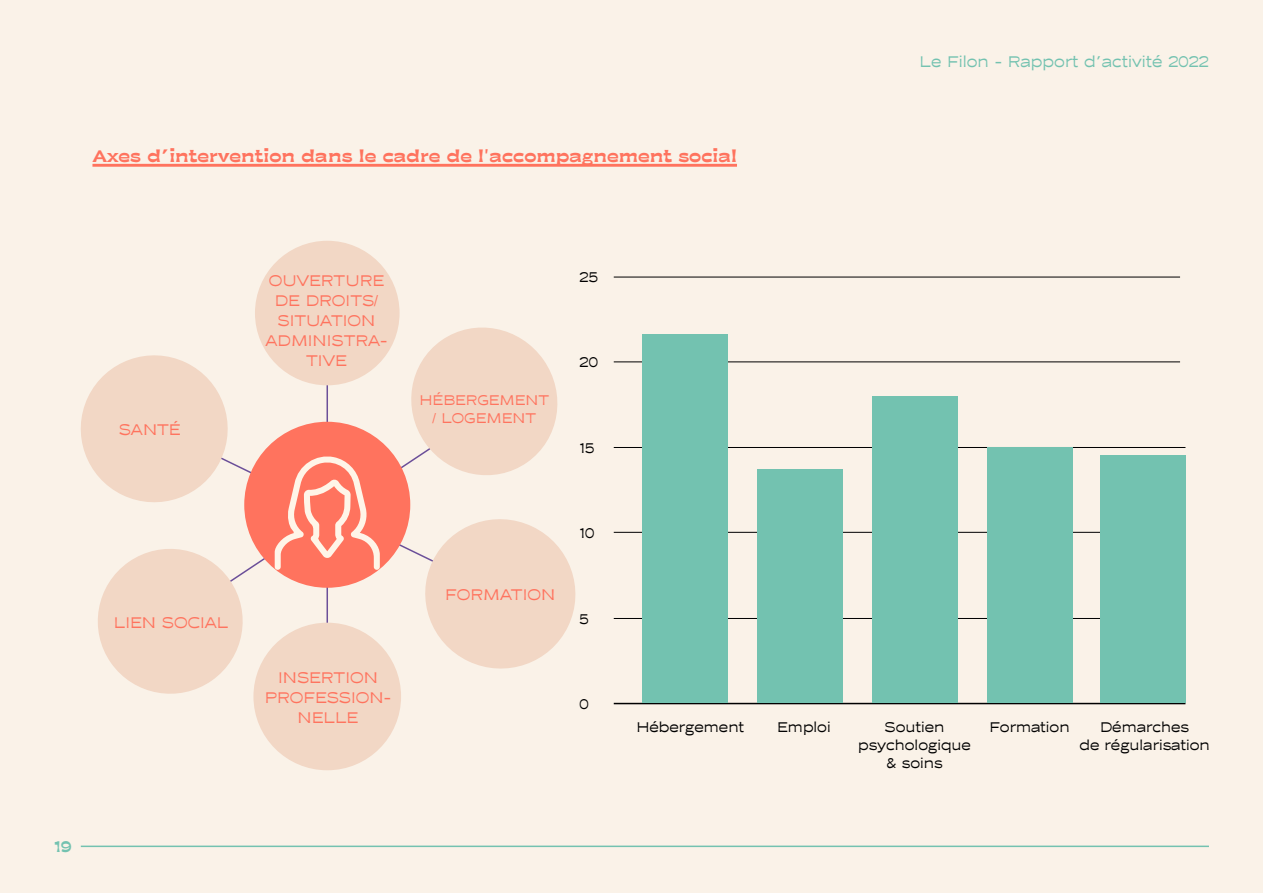
<style>
.page{position:relative;width:1263px;height:893px;background:#faf2e8}
.page>*{position:absolute;margin:0;border:0;box-sizing:border-box;transform-origin:0 0}
.t1{font:700 18px "Moche";color:#ff735e}
.t2{font:16.5px/19.8px "Moche";color:#ff735e;text-align:center}
.t3{font:16.5px "Moche";color:#73c2b0}
.t4{font:700 16.5px "Moche";color:#73c2b0}
.t5{font:15px/18px "Moche";color:#000;text-align:center}
.t6{font:15px/18px "Moche";color:#ff735e;text-align:center}
</style>
<div class="page">
<hr style="left:81px;top:846px;width:1128px;height:1px;background:#73c2b0">
<hr style="left:326px;top:305px;width:2px;height:391px;background:#6b4f99">
<svg style="left:238px;top:427px;width:177px;height:169px"></svg>
<hr style="left:92px;top:164px;width:645px;height:3px;background:#ff735e">
<div style="left:244px;top:422px;width:166px;height:166px;background:#ff735e;border-radius:50%"></div>
<svg style="left:275px;top:456px;width:105px;height:114px"></svg>
<div style="left:255px;top:241px;width:145px;height:144px;background:#f2d7c5;border-radius:50%"></div>
<div style="left:253px;top:623px;width:148px;height:147px;background:#f2d7c5;border-radius:50%"></div>
<svg style="left:401px;top:327px;width:157px;height:158px"></svg>
<svg style="left:98px;top:539px;width:154px;height:155px"></svg>
<svg style="left:415px;top:519px;width:161px;height:150px"></svg>
<svg style="left:81px;top:355px;width:157px;height:147px"></svg>
<hr style="left:614px;top:703px;width:571px;height:1px;background:#000">
<hr style="left:614px;top:618px;width:550px;height:1px;background:#000">
<hr style="left:614px;top:532px;width:550px;height:1px;background:#000">
<hr style="left:614px;top:447px;width:571px;height:1px;background:#000">
<hr style="left:614px;top:362px;width:566px;height:1px;background:#000">
<hr style="left:614px;top:277px;width:566px;height:1px;background:#000">
<div style="left:642px;top:334px;width:85px;height:369px;background:#73c2b0"></div>
<div style="left:757px;top:469px;width:85px;height:234px;background:#73c2b0"></div>
<div style="left:872px;top:396px;width:85px;height:307px;background:#73c2b0"></div>
<div style="left:987px;top:448px;width:85px;height:255px;background:#73c2b0"></div>
<div style="left:1100px;top:455px;width:85px;height:248px;background:#73c2b0"></div>
<p class="t1" style="left:92px;top:144px;width:646px">Axes d’intervention dans le cadre de l'accompagnement social</p>
<p class="t3" style="left:920px;top:52px;width:291px">Le Filon - Rapport d’activité 2022</p>
<p class="t4" style="left:54px;top:836px;width:19px">19</p>
<p class="t2" style="left:119px;top:419px;width:63px">SANTÉ</p>
<p class="t2" style="left:114px;top:613px;width:116px">LIEN SOCIAL</p>
<p class="t2" style="left:265px;top:271px;width:124px">OUVERTURE<br>DE DROITS/<br>SITUATION<br>ADMINISTRA-<br>TIVE</p>
<p class="t2" style="left:265px;top:668px;width:128px">INSERTION<br>PROFESSION-<br>NELLE</p>
<p class="t5" style="left:580px;top:269px;width:20px">25</p>
<p class="t6" style="left:419px;top:391px;width:131px">HÉBERGEMENT / LOGEMENT</p>
<p class="t5" style="left:580px;top:354px;width:20px">20</p>
<p class="t5" style="left:580px;top:439px;width:16px">15</p>
<p class="t2" style="left:445px;top:585px;width:111px">FORMATION</p>
<p class="t5" style="left:580px;top:524px;width:16px">10</p>
<p class="t5" style="left:580px;top:610px;width:11px">5</p>
<p class="t5" style="left:580px;top:695px;width:11px">0</p>
<p class="t5" style="left:636px;top:718px;width:109px">Hébergement</p>
<p class="t5" style="left:777px;top:718px;width:55px">Emploi</p>
<p class="t5" style="left:858px;top:718px;width:114px">Soutien psychologique &amp; soins</p>
<p class="t5" style="left:989px;top:718px;width:82px">Formation</p>
<p class="t5" style="left:1079px;top:718px;width:132px">Démarches<br>de régularisation</p>
</div>
